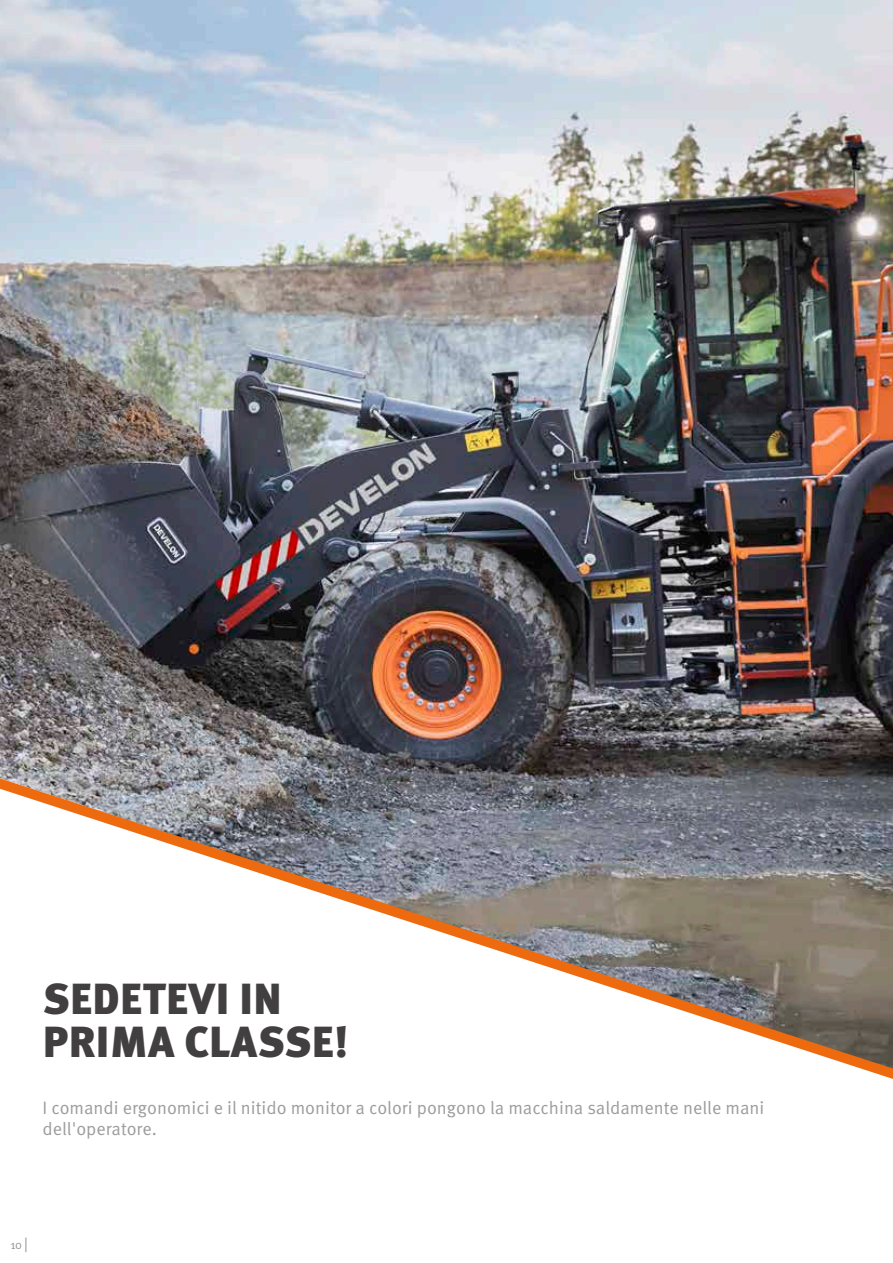
<style>
.page{position:relative;width:893px;height:1263px;background:#fff}
.page>*{position:absolute;margin:0;border:0;box-sizing:border-box;transform-origin:0 0}
.t1{font:900 43.5px/43.5px "Meta Pro";letter-spacing:.01em;color:#423f41}
.t2{font:18px/21.6px "Meta Pro Norm";color:#9c9c9c}
.t3{font:12px "Meta Pro Norm";color:#979296}
.s1{font-size:15px}
</style>
<div class="page">
<img style="left:0;top:0;width:893px;height:778px">
<svg style="left:0;top:778px;width:893px;height:301px"></svg>
<h1 class="t1" style="left:43px;top:975px;width:307px">SEDETEVI IN<br>PRIMA CLASSE!</h1>
<p class="t2" style="left:43px;top:1095px;width:723px">I comandi ergonomici e il nitido monitor a colori pongono la macchina saldamente nelle mani dell'operatore.</p>
<p class="t3" style="left:10px;top:1235px;width:19px">10 <span class="s1">|</span></p>
</div>
